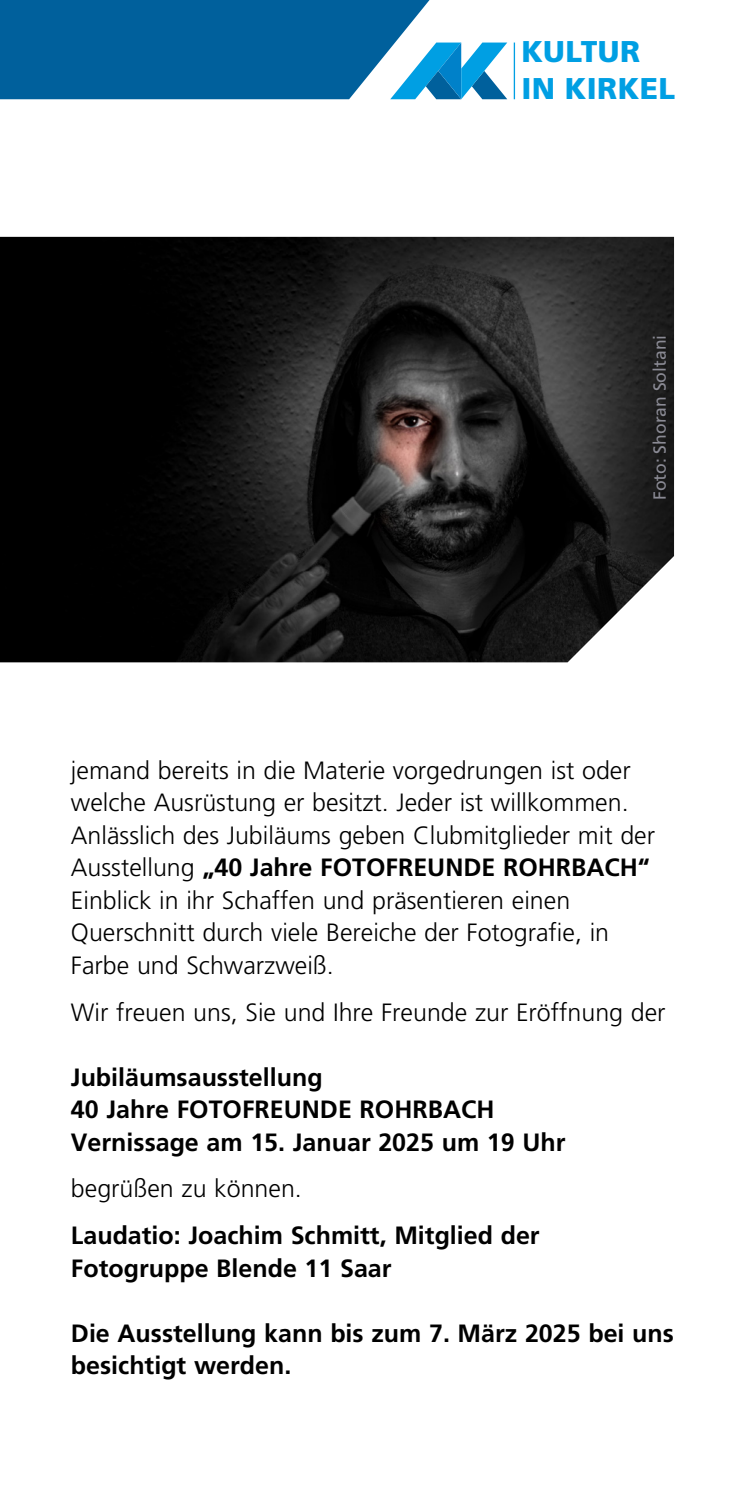
<style>
.page{position:relative;width:745px;height:1489px;background:#fff}
.page>*{position:absolute;margin:0;border:0;box-sizing:border-box;transform-origin:0 0}
.t1{font:900 30px/37.2px "Frutiger LT Pro";letter-spacing:.015em;color:#009fe3}
.t2{font:300 25px/32.5px "Frutiger LT Pro";color:#000}
.t3{font:700 25px/32.5px "Frutiger LT Pro";color:#000}
.t4{font:17.5px "Frutiger LT Pro";color:#8a8a94}
.s1{font-weight:700}
</style>
<div class="page">
<hr style="left:513px;top:43px;width:1px;height:56px;background:#009fe3">
<svg style="left:0;top:0;width:507px;height:99px"></svg>
<img style="left:0;top:237px;width:673px;height:425px">
<p class="t1" style="left:521px;top:33px;width:155px">KULTUR<br>IN KIRKEL</p>
<p class="t4" style="left:649px;top:500px;width:167px;rotate:-90deg">Foto: Shoran Soltani</p>
<p class="t2" style="left:71px;top:754px;width:585px">jemand bereits in die Materie vorgedrungen ist oder welche Ausrüstung er besitzt. Jeder ist willkommen.<br>Anlässlich des Jubiläums geben Clubmitglieder mit der Ausstellung <span class="s1">„40 Jahre FOTOFREUNDE ROHRBACH“ </span>Einblick in ihr Schaffen und präsentieren einen Querschnitt durch viele Bereiche der Fotografie, in Farbe und Schwarzweiß.</p>
<p class="t2" style="left:71px;top:995px;width:595px">Wir freuen uns, Sie und Ihre Freunde zur Eröffnung der</p>
<p class="t3" style="left:71px;top:1060px;width:495px">Jubiläumsausstellung<br>40 Jahre FOTOFREUNDE ROHRBACH<br>Vernissage am 15. Januar 2025 um 19 Uhr</p>
<p class="t2" style="left:71px;top:1172px;width:232px">begrüßen zu können.</p>
<p class="t3" style="left:71px;top:1219px;width:470px">Laudatio: Joachim Schmitt, Mitglied der<br>Fotogruppe Blende 11 Saar</p>
<p class="t3" style="left:71px;top:1316px;width:604px">Die Ausstellung kann bis zum 7. März 2025 bei uns besichtigt werden.</p>
</div>
